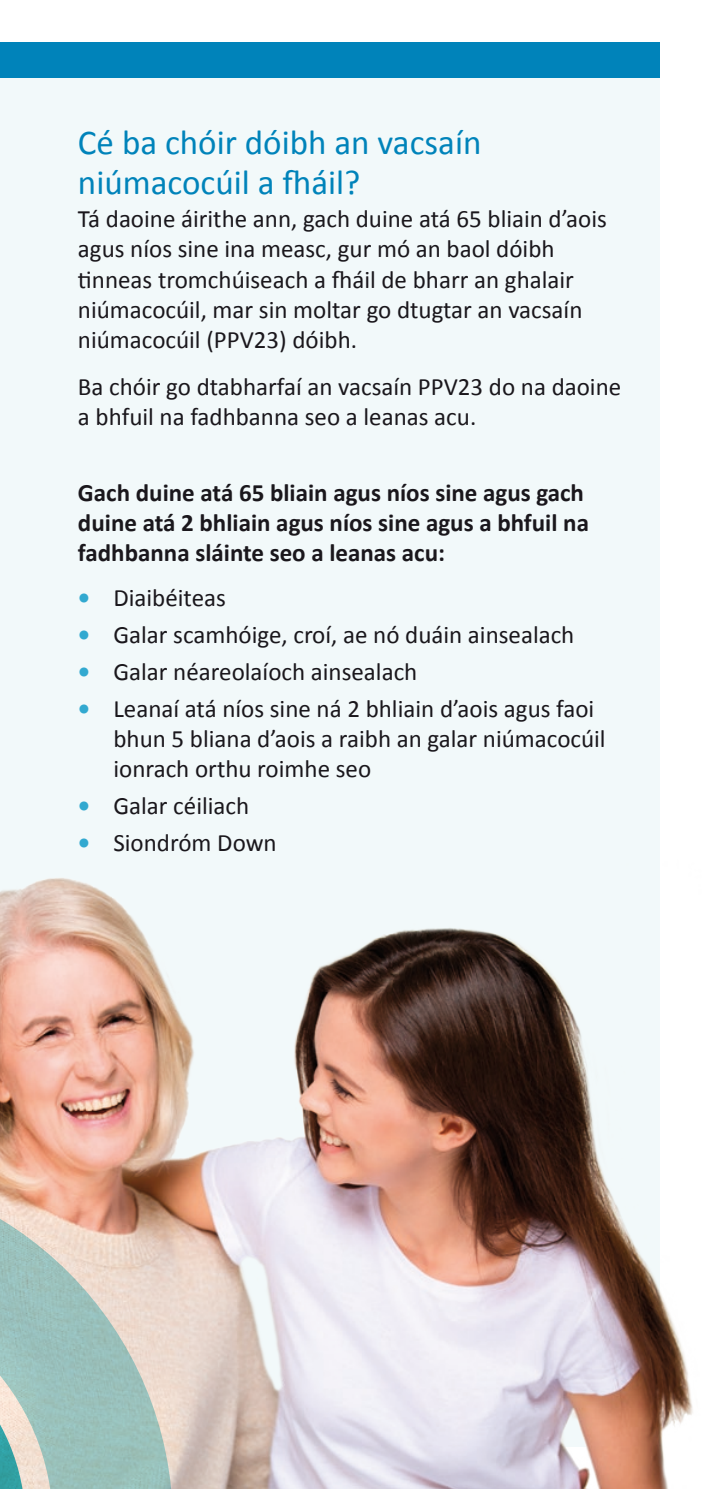
<style>
.page{position:relative;width:702px;height:1489px;background:#fff}
.page>*{position:absolute;margin:0;border:0;box-sizing:border-box;transform-origin:0 0}
.Head_II_0B4{font:35px/40px "Calibri";color:#0083ba}
.Body_Text{font:25px/30px "Calibri";color:#1a171c}
.Body_Text-2{font:700 25px/30px "Calibri";color:#1a171c}
.s1{font-weight:700;color:#32a9d0}
</style>
<div class="page">
<div style="left:0;top:43px;width:659px;height:1403px;background:#f2f9fa"></div>
<div style="left:0;top:43px;width:659px;height:35px;background:#0083ba"></div>
<img style="left:0;top:850px;width:693px;height:638px">
<svg style="left:0;top:1167px;width:173px;height:321px;background:#bcbfb3"></svg>
<svg style="left:0;top:1315px;width:26px;height:173px;background:#a8c8c1"></svg>
<p class="Head_II_0B4" style="left:78px;top:122px;width:405px">Cé ba chóir dóibh an vacsaín niúmacocúil a fháil?</p>
<p class="Body_Text" style="left:78px;top:204px;width:530px">Tá daoine áirithe ann, gach duine atá 65 bliain d’aois agus níos sine ina measc, gur mó an baol dóibh tinneas tromchúiseach a fháil de bharr an ghalair niúmacocúil, mar sin moltar go dtugtar an vacsaín niúmacocúil (PPV23) dóibh.</p>
<p class="Body_Text" style="left:78px;top:372px;width:544px">Ba chóir go dtabharfaí an vacsaín PPV23 do na daoine a bhfuil na fadhbanna seo a leanas acu.</p>
<p class="Body_Text-2" style="left:78px;top:478px;width:512px">Gach duine atá 65 bliain agus níos sine agus gach duine atá 2 bhliain agus níos sine agus a bhfuil na fadhbanna sláinte seo a leanas acu:</p>
<p class="Body_Text" style="left:78px;top:582px;width:149px"><span class="s1">•</span> Diaibéiteas</p>
<p class="Body_Text" style="left:78px;top:619px;width:498px"><span class="s1">•</span> Galar scamhóige, croí, ae nó duáin ainsealach</p>
<p class="Body_Text" style="left:78px;top:656px;width:341px"><span class="s1">•</span> Galar néareolaíoch ainsealach</p>
<p class="Body_Text" style="left:113px;top:693px;width:493px;text-indent:-35px"><span class="s1">•</span> Leanaí atá níos sine ná 2 bhliain d’aois agus faoi bhun 5 bliana d’aois a raibh an galar niúmacocúil ionrach orthu roimhe seo</p>
<p class="Body_Text" style="left:78px;top:790px;width:173px"><span class="s1">•</span> Galar céiliach</p>
<p class="Body_Text" style="left:78px;top:828px;width:200px"><span class="s1">•</span> Siondróm Down</p>
</div>
